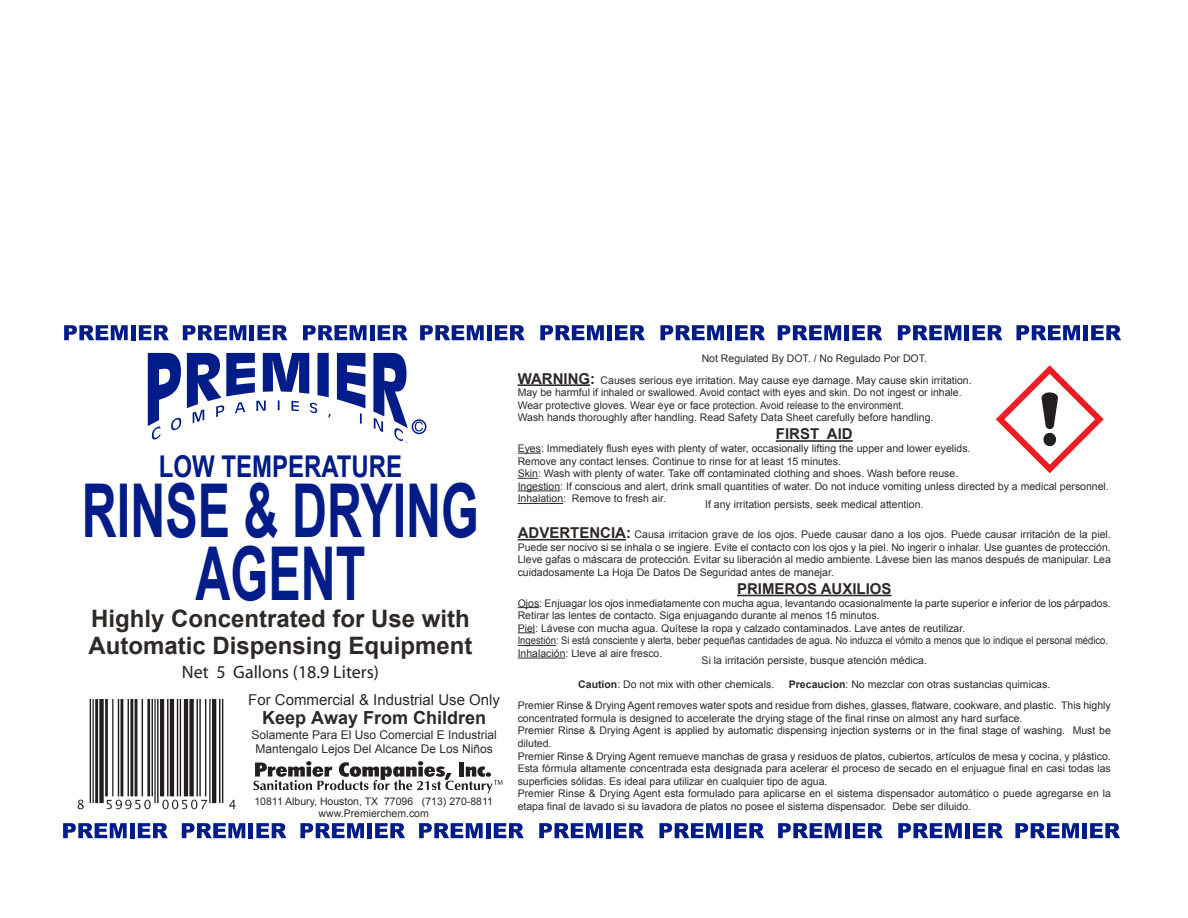
<style>
.page{position:relative;width:1188px;height:918px;background:#fff}
.page>*{position:absolute;margin:0;border:0;box-sizing:border-box;transform-origin:0 0}
.t1{font:700 74.25px/63px "Arial";color:#001c88;text-align:center;scale:.65 1}
.t2{font:700 30px "Arial";color:#001c88;scale:.8 1}
.t3{font:700 24px/27px "Arial";color:#2e2926}
.t4{font:18px "Myriad";color:#231f20}
.t5{font:700 18px "Arial";color:#2e2926}
.t6{font:15px "Arial";color:#2e2926}
.t7{font:700 15px "Arial";color:#2e2926}
.t8{font:12px/14.4px "Arial";color:#2e2926;text-align:center}
.t9{font:10.5px/12.6px "Arial";color:#2e2926}
.s1{font-weight:700;font-size:15px}
.s2{font-weight:700}
</style>
<div class="page">
<svg style="left:996px;top:365px;width:108px;height:108px"></svg>
<svg style="left:64px;top:325px;width:64px;height:15px"></svg>
<div style="left:131px;top:325px;width:5px;height:15px;background:#001c88"></div>
<svg style="left:139px;top:325px;width:30px;height:15px"></svg>
<svg style="left:183px;top:325px;width:63px;height:15px"></svg>
<hr style="left:250px;top:325px;width:4px;height:15px;background:#001c88">
<svg style="left:257px;top:325px;width:31px;height:15px"></svg>
<svg style="left:303px;top:325px;width:64px;height:15px"></svg>
<hr style="left:370px;top:325px;width:4px;height:15px;background:#001c88">
<svg style="left:378px;top:325px;width:30px;height:15px"></svg>
<svg style="left:420px;top:325px;width:64px;height:15px"></svg>
<div style="left:487px;top:325px;width:5px;height:15px;background:#001c88"></div>
<svg style="left:495px;top:325px;width:30px;height:15px"></svg>
<svg style="left:540px;top:325px;width:64px;height:15px"></svg>
<div style="left:607px;top:325px;width:5px;height:15px;background:#001c88"></div>
<svg style="left:615px;top:325px;width:30px;height:15px"></svg>
<svg style="left:660px;top:325px;width:64px;height:15px"></svg>
<div style="left:727px;top:325px;width:5px;height:15px;background:#001c88"></div>
<svg style="left:735px;top:325px;width:30px;height:15px"></svg>
<svg style="left:778px;top:325px;width:63px;height:15px"></svg>
<div style="left:844px;top:325px;width:5px;height:15px;background:#001c88"></div>
<svg style="left:852px;top:325px;width:30px;height:15px"></svg>
<svg style="left:898px;top:325px;width:63px;height:15px"></svg>
<hr style="left:965px;top:325px;width:4px;height:15px;background:#001c88">
<svg style="left:972px;top:325px;width:31px;height:15px"></svg>
<svg style="left:1016px;top:325px;width:64px;height:15px"></svg>
<div style="left:1083px;top:325px;width:5px;height:15px;background:#001c88"></div>
<svg style="left:1091px;top:325px;width:30px;height:15px"></svg>
<svg style="left:63px;top:823px;width:64px;height:15px"></svg>
<hr style="left:130px;top:823px;width:4px;height:15px;background:#001c88">
<svg style="left:138px;top:823px;width:30px;height:15px"></svg>
<svg style="left:182px;top:823px;width:63px;height:15px"></svg>
<div style="left:248px;top:823px;width:5px;height:15px;background:#001c88"></div>
<svg style="left:256px;top:823px;width:30px;height:15px"></svg>
<svg style="left:300px;top:823px;width:64px;height:15px"></svg>
<div style="left:367px;top:823px;width:5px;height:15px;background:#001c88"></div>
<svg style="left:375px;top:823px;width:30px;height:15px"></svg>
<svg style="left:419px;top:823px;width:64px;height:15px"></svg>
<hr style="left:486px;top:823px;width:4px;height:15px;background:#001c88">
<svg style="left:494px;top:823px;width:30px;height:15px"></svg>
<svg style="left:539px;top:823px;width:64px;height:15px"></svg>
<div style="left:606px;top:823px;width:5px;height:15px;background:#001c88"></div>
<svg style="left:614px;top:823px;width:30px;height:15px"></svg>
<svg style="left:659px;top:823px;width:64px;height:15px"></svg>
<div style="left:726px;top:823px;width:5px;height:15px;background:#001c88"></div>
<svg style="left:734px;top:823px;width:30px;height:15px"></svg>
<svg style="left:778px;top:823px;width:64px;height:15px"></svg>
<hr style="left:845px;top:823px;width:4px;height:15px;background:#001c88">
<svg style="left:853px;top:823px;width:30px;height:15px"></svg>
<svg style="left:898px;top:823px;width:64px;height:15px"></svg>
<div style="left:965px;top:823px;width:5px;height:15px;background:#001c88"></div>
<svg style="left:973px;top:823px;width:30px;height:15px"></svg>
<svg style="left:1015px;top:823px;width:64px;height:15px"></svg>
<div style="left:1082px;top:823px;width:5px;height:15px;background:#001c88"></div>
<svg style="left:1090px;top:823px;width:30px;height:15px"></svg>
<svg style="left:337px;top:353px;width:28px;height:71px"></svg>
<svg style="left:187px;top:353px;width:143px;height:70px"></svg>
<svg style="left:148px;top:353px;width:33px;height:87px"></svg>
<svg style="left:253px;top:761px;width:250px;height:32px"></svg>
<svg style="left:373px;top:353px;width:54px;height:90px"></svg>
<hr style="left:518px;top:384px;width:72px;height:2px;background:#2e2926">
<hr style="left:776px;top:440px;width:77px;height:2px;background:#2e2926">
<svg style="left:518px;top:453px;width:23px;height:1px"></svg>
<svg style="left:518px;top:478px;width:20px;height:1px"></svg>
<hr style="left:518px;top:491px;width:42px;height:1px;background:#2e2926">
<hr style="left:518px;top:503px;width:45px;height:1px;background:#2e2926">
<hr style="left:518px;top:539px;width:108px;height:1px;background:#2e2926">
<hr style="left:737px;top:595px;width:155px;height:1px;background:#2e2926">
<svg style="left:518px;top:607px;width:21px;height:1px"></svg>
<svg style="left:518px;top:632px;width:17px;height:1px"></svg>
<hr style="left:518px;top:645px;width:38px;height:1px;background:#2e2926">
<hr style="left:518px;top:658px;width:48px;height:1px;background:#2e2926">
<img style="left:77px;top:699px;width:159px;height:110px">
<h2 class="t2" style="left:159px;top:447px;width:306px">LOW TEMPERATURE</h2>
<h1 class="t1" style="left:82px;top:482px;width:612px">RINSE &amp; DRYING<br>AGENT</h1>
<h3 class="t3" style="left:88px;top:606px;width:386px">Highly Concentrated for Use with<br>Automatic Dispensing Equipment</h3>
<h3 class="t4" style="left:182px;top:664px;width:199px">Net 5 Gallons (18.9 Liters)</h3>
<h3 class="t6" style="left:248px;top:690px;width:253px">For Commercial &amp; Industrial Use Only</h3>
<h3 class="t5" style="left:262px;top:706px;width:226px">Keep Away From Children</h3>
<p class="t8" style="left:251px;top:727px;width:247px">Solamente Para El Uso Comercial E Industrial<br>Mantengalo Lejos Del Alcance De Los Niños</p>
<p class="t9" style="left:254px;top:795px;width:240px;text-align:center">10811 Albury, Houston, TX 77096 (713) 270-8811 www.Premierchem.com</p>
<p class="t9" style="left:518px;top:348px;width:456px;line-height:21.6px;text-indent:184px">Not Regulated By DOT. / No Regulado Por DOT.<br><span class="s1">WARNING:</span> Causes serious eye irritation. May cause eye damage. May cause skin irritation.</p>
<p class="t9" style="left:518px;top:386px;width:445px">May be harmful if inhaled or swallowed. Avoid contact with eyes and skin. Do not ingest or inhale.<br>Wear protective gloves. Wear eye or face protection. Avoid release to the environment.<br>Wash hands thoroughly after handling. Read Safety Data Sheet carefully before handling.</p>
<h3 class="t7" style="left:776px;top:424px;width:78px">FIRST AID</h3>
<p class="t9" style="left:518px;top:442px;width:593px">Eyes: Immediately flush eyes with plenty of water, occasionally lifting the upper and lower eyelids.<br>Remove any contact lenses. Continue to rinse for at least 15 minutes.<br>Skin: Wash with plenty of water. Take off contaminated clothing and shoes. Wash before reuse.<br>Ingestion: If conscious and alert, drink small quantities of water. Do not induce vomiting unless directed by a medical personnel.<br>Inhalation: Remove to fresh air.</p>
<p class="t9" style="left:705px;top:499px;width:220px">If any irritation persists, seek medical attention.</p>
<p class="t9" style="left:518px;top:528px;width:595px;text-align:justify"><span class="s1">ADVERTENCIA:</span> Causa irritacion grave de los ojos. Puede causar dano a los ojos. Puede causar irritación de la piel.<br>Puede ser nocivo si se inhala o se ingiere. Evite el contacto con los ojos y la piel. No ingerir o inhalar. Use guantes de protección.<br>Lleve gafas o máscara de protección. Evitar su liberación al medio ambiente. Lávese bien las manos después de manipular. Lea cuidadosamente La Hoja De Datos De Seguridad antes de manejar.</p>
<h3 class="t7" style="left:737px;top:579px;width:156px">PRIMEROS AUXILIOS</h3>
<p class="t9" style="left:518px;top:597px;width:595px">Ojos: Enjuagar los ojos inmediatamente con mucha agua, levantando ocasionalmente la parte superior e inferior de los párpados.<br>Retirar las lentes de contacto. Siga enjuagando durante al menos 15 minutos.<br>Piel: Lávese con mucha agua. Quítese la ropa y calzado contaminados. Lave antes de reutilizar.<br>Ingestión: Si está consciente y alerta, beber pequeñas cantidades de agua. No induzca el vómito a menos que lo indique el personal médico.<br>Inhalación: Lleve al aire fresco.</p>
<p class="t9" style="left:578px;top:649px;width:350px;line-height:23.1px;text-indent:123px">Si la irritación persiste, busque atención médica.<br><span class="s2">Caution</span>: Do not mix with other chemicals.</p>
<p class="t9" style="left:518px;top:673px;width:595px;line-height:21.6px;text-indent:271px"><span class="s2">Precaucion</span>: No mezclar con otras sustancias quimicas.<br>Premier Rinse &amp; Drying Agent removes water spots and residue from dishes, glasses, flatware, cookware, and plastic. This highly</p>
<p class="t9" style="left:518px;top:712px;width:595px">concentrated formula is designed to accelerate the drying stage of the final rinse on almost any hard surface.<br>Premier Rinse &amp; Drying Agent is applied by automatic dispensing injection systems or in the final stage of washing. Must be diluted.<br>Premier Rinse &amp; Drying Agent remueve manchas de grasa y residuos de platos, cubiertos, artículos de mesa y cocina, y plástico.<br>Esta fórmula altamente concentrada esta designada para acelerar el proceso de secado en el enjuague final en casi todas las superficies sólidas. Es ideal para utilizar en cualquier tipo de agua.<br>Premier Rinse &amp; Drying Agent esta formulado para aplicarse en el sistema dispensador automático o puede agregarse en la etapa final de lavado si su lavadora de platos no posee el sistema dispensador. Debe ser diluido.</p>
</div>
